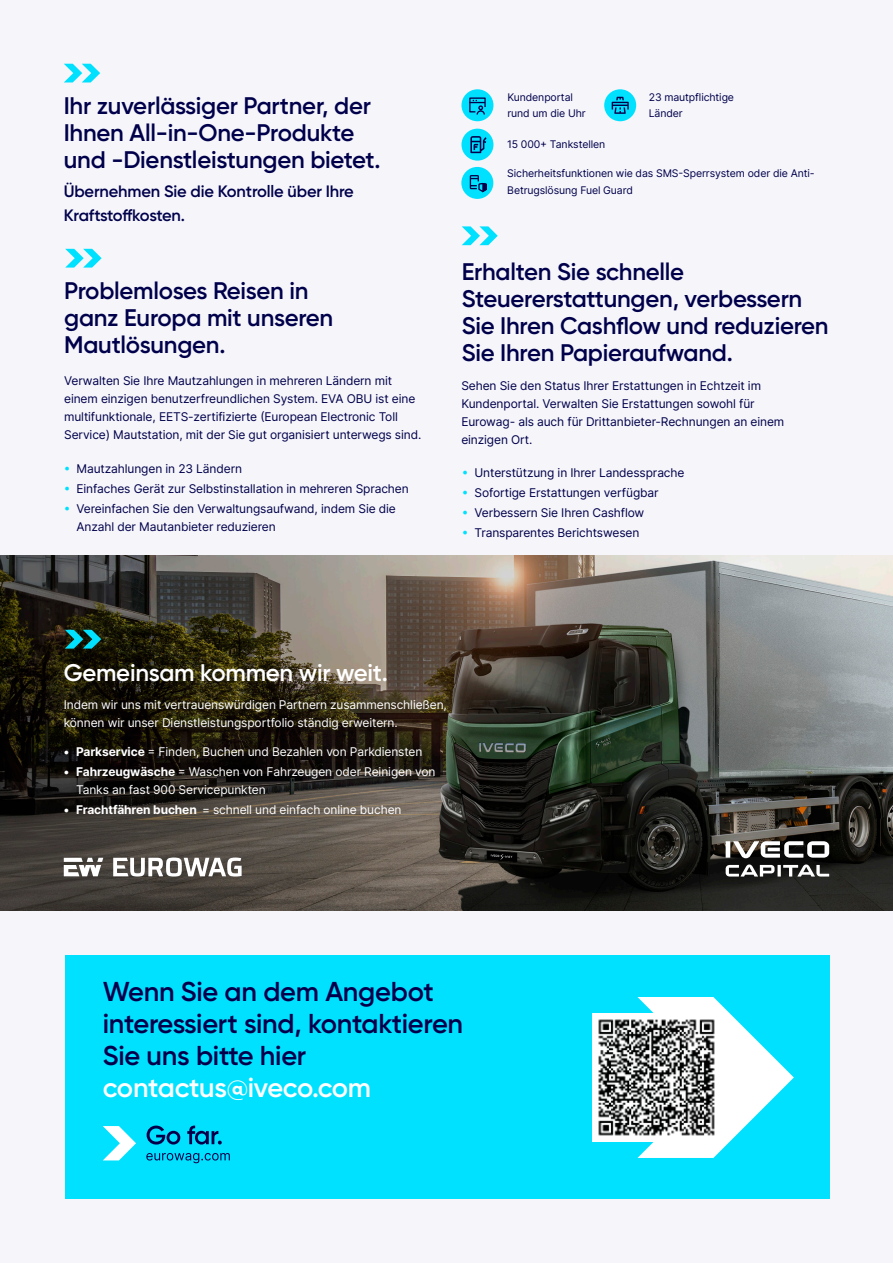
<style>
.page{position:relative;width:893px;height:1263px;background:#f5f5fa}
.page>*{position:absolute;margin:0;border:0;box-sizing:border-box;transform-origin:0 0}
.t1{font:600 27.3px/32.1px "Gilroy";letter-spacing:-.01em;color:#00004b}
.headline_body{font:600 24px/27px "Gilroy";letter-spacing:-.01em;color:#00004b}
.t2{font:600 24px "Gilroy";letter-spacing:-.01em;color:#fff}
.headline_body-2{font:600 16.5px/24px "Gilroy";letter-spacing:-.01em;color:#00004b}
.Body-copy{font:12px/18px "Inter";letter-spacing:-.01em;color:#00004b}
.Body-copy-2{font:12px/18px "Inter";letter-spacing:-.01em;color:#fff}
.headline_body-3{font:10.5px/16.5px "Inter";letter-spacing:-.01em;color:#00004b}
.s1{color:#00e1ff}
.s2{font-weight:700}
.s3{color:#fff}
</style>
<div class="page">
<img style="left:0;top:556px;width:893px;height:354px">
<svg style="left:64px;top:858px;width:39px;height:18px"></svg>
<svg style="left:113px;top:857px;width:129px;height:19px"></svg>
<svg style="left:462px;top:226px;width:36px;height:19px"></svg>
<svg style="left:65px;top:249px;width:37px;height:19px"></svg>
<svg style="left:64px;top:64px;width:36px;height:18px"></svg>
<svg style="left:65px;top:630px;width:36px;height:18px"></svg>
<div style="left:604px;top:89px;width:32px;height:32px;background:#00e1ff;border-radius:50%"></div>
<svg style="left:612px;top:97px;width:17px;height:17px"></svg>
<div style="left:461px;top:89px;width:32px;height:32px;background:#00e1ff;border-radius:50%"></div>
<svg style="left:469px;top:97px;width:17px;height:18px"></svg>
<div style="left:461px;top:129px;width:32px;height:32px;background:#00e1ff;border-radius:50%"></div>
<svg style="left:470px;top:136px;width:17px;height:17px"></svg>
<div style="left:461px;top:167px;width:32px;height:32px;background:#00e1ff;border-radius:50%"></div>
<svg style="left:469px;top:175px;width:18px;height:18px"></svg>
<div style="left:65px;top:956px;width:764px;height:243px;background:#00e1ff"></div>
<svg style="left:637px;top:997px;width:157px;height:161px"></svg>
<img style="left:593px;top:1014px;width:127px;height:127px">
<svg style="left:146px;top:1153px;width:84px;height:10px"></svg>
<svg style="left:103px;top:1126px;width:33px;height:34px"></svg>
<svg style="left:147px;top:1125px;width:33px;height:19px"></svg>
<svg style="left:187px;top:1125px;width:35px;height:19px"></svg>
<svg style="left:733px;top:841px;width:96px;height:17px"></svg>
<hr style="left:726px;top:841px;width:4px;height:17px;background:#fff">
<svg style="left:726px;top:864px;width:48px;height:12px"></svg>
<svg style="left:777px;top:865px;width:4px;height:11px"></svg>
<svg style="left:783px;top:864px;width:46px;height:12px"></svg>
<p class="headline_body" style="left:64px;top:92px;width:318px">Ihr zuverlässiger Partner, der<br>Ihnen All-in-One-Produkte und -Dienstleistungen bietet.</p>
<p class="headline_body-2" style="left:64px;top:179px;width:292px">Übernehmen Sie die Kontrolle über Ihre<br>Kraftstoffkosten.</p>
<p class="headline_body" style="left:64px;top:277px;width:271px">Problemloses Reisen in ganz Europa mit unseren<br>Mautlösungen.</p>
<p class="Body-copy" style="left:64px;top:371px;width:359px">Verwalten Sie Ihre Mautzahlungen in mehreren Ländern mit einem einzigen benutzerfreundlichen System. EVA OBU ist eine multifunktionale, EETS-zertifizierte (European Electronic Toll Service) Mautstation, mit der Sie gut organisiert unterwegs sind.</p>
<p class="Body-copy" style="left:64px;top:459px;width:180px"><span class="s1">•</span> Mautzahlungen in 23 Ländern</p>
<p class="Body-copy" style="left:64px;top:479px;width:347px"><span class="s1">•</span> Einfaches Gerät zur Selbstinstallation in mehreren Sprachen</p>
<p class="Body-copy" style="left:77px;top:499px;width:321px;text-indent:-13px"><span class="s1">•</span> Vereinfachen Sie den Verwaltungsaufwand, indem Sie die<br>Anzahl der Mautanbieter reduzieren</p>
<p class="headline_body-3" style="left:649px;top:89px;width:87px">23 mautpflichtige<br>Länder</p>
<p class="headline_body-3" style="left:507px;top:89px;width:80px">Kundenportal rund um die Uhr</p>
<p class="headline_body-3" style="left:507px;top:136px;width:100px">15 000+ Tankstellen</p>
<p class="headline_body-3" style="left:507px;top:165px;width:309px">Sicherheitsfunktionen wie das SMS-Sperrsystem oder die Anti-<br>Betrugslösung Fuel Guard</p>
<p class="headline_body" style="left:462px;top:258px;width:368px">Erhalten Sie schnelle<br>Steuererstattungen, verbessern<br>Sie Ihren Cashflow und reduzieren<br>Sie Ihren Papieraufwand.</p>
<p class="Body-copy" style="left:461px;top:376px;width:324px">Sehen Sie den Status Ihrer Erstattungen in Echtzeit im Kundenportal. Verwalten Sie Erstattungen sowohl für Eurowag- als auch für Drittanbieter-Rechnungen an einem einzigen Ort.</p>
<p class="Body-copy" style="left:462px;top:463px;width:224px"><span class="s1">•</span> Unterstützung in Ihrer Landessprache</p>
<p class="Body-copy" style="left:462px;top:483px;width:198px"><span class="s1">•</span> Sofortige Erstattungen verfügbar</p>
<p class="Body-copy" style="left:462px;top:504px;width:184px"><span class="s1">•</span> Verbessern Sie Ihren Cashflow</p>
<p class="Body-copy" style="left:462px;top:524px;width:179px"><span class="s1">•</span> Transparentes Berichtswesen</p>
<p class="t2" style="left:64px;top:657px;width:326px">Gemeinsam kommen wir weit.</p>
<p class="Body-copy-2" style="left:64px;top:695px;width:385px">Indem wir uns mit vertrauenswürdigen Partnern zusammenschließen, können wir unser Dienstleistungsportfolio ständig erweitern.</p>
<p class="Body-copy-2" style="left:63px;top:742px;width:361px">• <span class="s2">Parkservice</span> = Finden, Buchen und Bezahlen von Parkdiensten</p>
<p class="Body-copy-2" style="left:76px;top:763px;width:361px;text-indent:-13px">• <span class="s2">Fahrzeugwäsche</span> = Waschen von Fahrzeugen oder Reinigen von<br>Tanks an fast 900 Servicepunkten</p>
<p class="Body-copy-2" style="left:63px;top:801px;width:340px">• <span class="s2">Frachtfähren buchen</span> = schnell und einfach online buchen</p>
<p class="t1" style="left:103px;top:975px;width:362px">Wenn Sie an dem Angebot interessiert sind, kontaktieren<br>Sie uns bitte hier <span class="s3">contactus@iveco.com</span></p>
</div>
